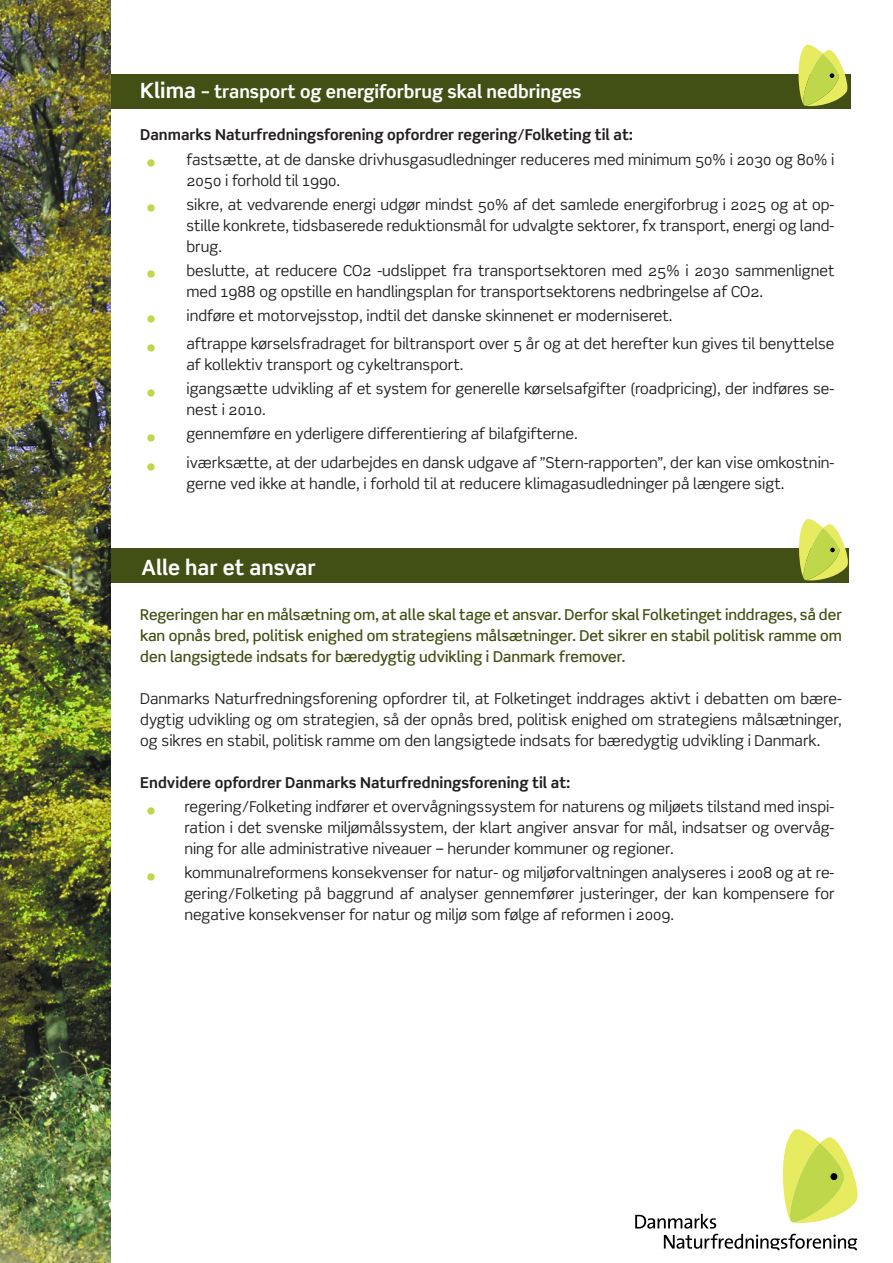
<style>
.page{position:relative;width:893px;height:1263px;background:#fff}
.page>*{position:absolute;margin:0;border:0;box-sizing:border-box;transform-origin:0 0}
.t1{font:700 21px "Scene";color:#fff}
.t2{font:700 18px "Scene";color:#fff}
.t3{font:15px/21px "Scene";color:#231f20}
.t4{font:500 15px/21px "Scene";color:#425015;text-align:justify}
.t5{font:700 15px "Scene";color:#231f20}
.s1{font-size:21px}
.s2{font-size:21px;color:#bed74b}
</style>
<div class="page">
<div style="left:22px;top:548px;width:827px;height:34px;background:#425015"></div>
<div style="left:24px;top:74px;width:826px;height:34px;background:#425015"></div>
<svg style="left:798px;top:45px;width:49px;height:61px"></svg>
<svg style="left:799px;top:519px;width:49px;height:61px"></svg>
<svg style="left:635px;top:1214px;width:81px;height:14px"></svg>
<svg style="left:664px;top:1234px;width:193px;height:16px"></svg>
<svg style="left:782px;top:1129px;width:75px;height:94px"></svg>
<img style="left:0;top:0;width:110px;height:1263px">
<p class="t2" style="left:140px;top:81px;width:443px"><span class="s1">Klima</span> – transport og energiforbrug skal nedbringes</p>
<p class="t5" style="left:140px;top:126px;width:494px">Danmarks Naturfredningsforening opfordrer regering/Folketing til at:</p>
<p class="t3" style="left:186px;top:148px;width:649px;text-indent:-40px"><span class="s2">•</span> fastsætte, at de danske drivhusgasudledninger reduceres med minimum 50% i 2030 og 80% i<br>2050 i forhold til 1990.</p>
<p class="t3" style="left:186px;top:193px;width:649px;text-align:justify;text-indent:-40px"><span class="s2">•</span> sikre, at vedvarende energi udgør mindst 50% af det samlede energiforbrug i 2025 og at op&shy;stille konkrete, tidsbaserede reduktionsmål for udvalgte sektorer, fx transport, energi og land&shy;brug.</p>
<p class="t3" style="left:186px;top:259px;width:649px;text-indent:-40px"><span class="s2">•</span> beslutte, at reducere CO2 -udslippet fra transportsektoren med 25% i 2030 sammenlignet med 1988 og opstille en handlingsplan for transportsektorens nedbringelse af CO2.</p>
<p class="t3" style="left:146px;top:305px;width:528px"><span class="s2">•</span> indføre et motorvejsstop, indtil det danske skinnenet er moderniseret.</p>
<p class="t3" style="left:186px;top:333px;width:649px;text-indent:-40px"><span class="s2">•</span> aftrappe kørselsfradraget for biltransport over 5 år og at det herefter kun gives til benyttelse af kollektiv transport og cykeltransport.</p>
<p class="t3" style="left:186px;top:378px;width:649px;text-indent:-40px"><span class="s2">•</span> igangsætte udvikling af et system for generelle kørselsafgifter (roadpricing), der indføres se&shy;nest i 2010.</p>
<p class="t3" style="left:146px;top:423px;width:433px"><span class="s2">•</span> gennemføre en yderligere differentiering af bilafgifterne.</p>
<p class="t3" style="left:186px;top:452px;width:649px;text-indent:-40px"><span class="s2">•</span> iværksætte, at der udarbejdes en dansk udgave af ”Stern-rapporten”, der kan vise omkostnin&shy;gerne ved ikke at handle, i forhold til at reducere klimagasudledninger på længere sigt.</p>
<h1 class="t1" style="left:142px;top:554px;width:176px">Alle har et ansvar</h1>
<p class="t4" style="left:140px;top:604px;width:703px">Regeringen har en målsætning om, at alle skal tage et ansvar. Derfor skal Folketinget inddrages, så der kan opnås bred, politisk enighed om strategiens målsætninger. Det sikrer en stabil politisk ramme om den langsigtede indsats for bæredygtig udvikling i Danmark fremover.</p>
<p class="t3" style="left:140px;top:688px;width:703px;text-align:justify">Danmarks Naturfredningsforening opfordrer til, at Folketinget inddrages aktivt i debatten om bære&shy;dygtig udvikling og om strategien, så der opnås bred, politisk enighed om strategiens målsætninger, og sikres en stabil, politisk ramme om den langsigtede indsats for bæredygtig udvikling i Danmark.</p>
<p class="t5" style="left:140px;top:773px;width:432px">Endvidere opfordrer Danmarks Naturfredningsforening til at:</p>
<p class="t3" style="left:184px;top:796px;width:652px;text-align:justify;text-indent:-38px"><span class="s2">•</span> regering/Folketing indfører et overvågningssystem for naturens og miljøets tilstand med inspi&shy;ration i det svenske miljømålssystem, der klart angiver ansvar for mål, indsatser og overvåg&shy;ning for alle administrative niveauer – herunder kommuner og regioner.</p>
<p class="t3" style="left:184px;top:862px;width:652px;text-align:justify;text-indent:-38px"><span class="s2">•</span> kommunalreformens konsekvenser for natur- og miljøforvaltningen analyseres i 2008 og at re&shy;gering/Folketing på baggrund af analyser gennemfører justeringer, der kan kompensere for negative konsekvenser for natur og miljø som følge af reformen i 2009.</p>
</div>
